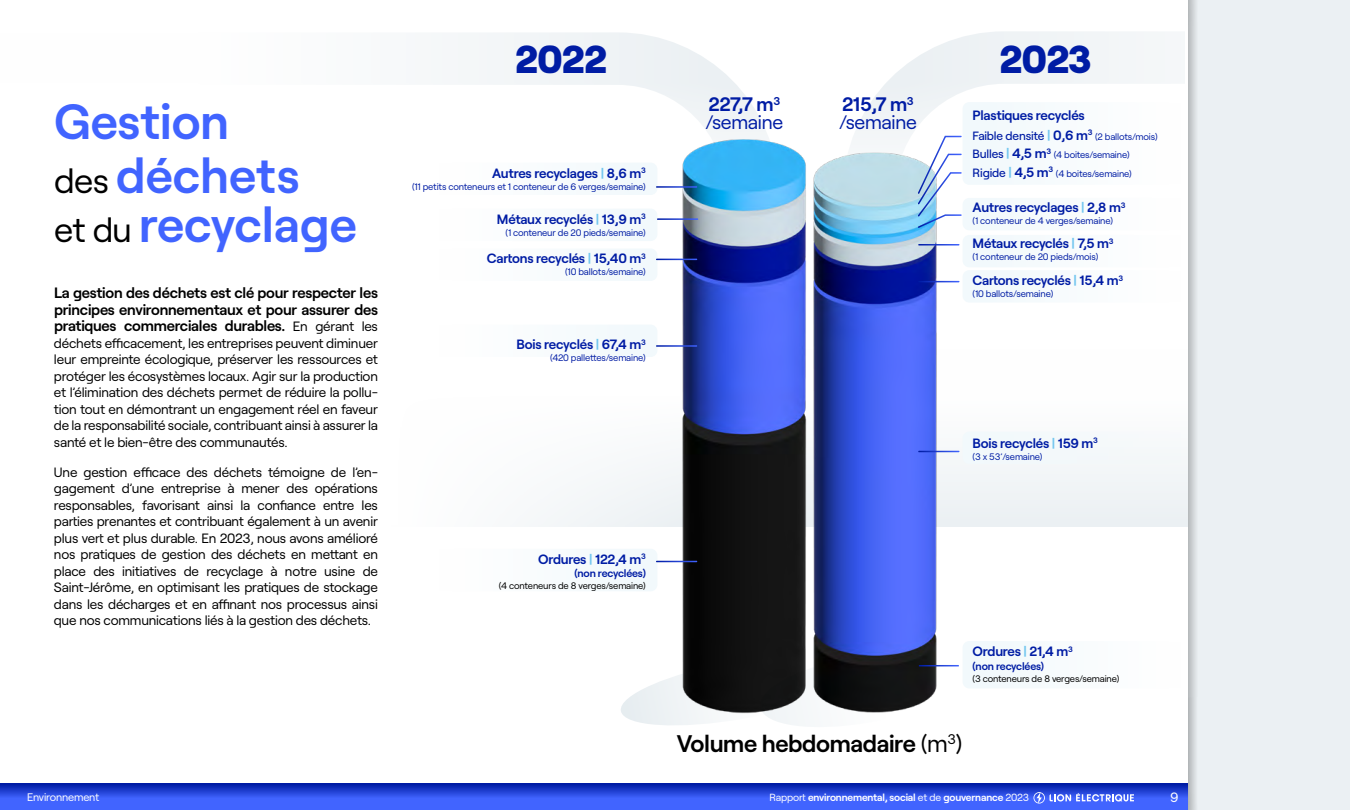
<style>
.page{position:relative;width:1350px;height:810px;background:#fff}
.page>*{position:absolute;margin:0;border:0;box-sizing:border-box;transform-origin:0 0}
.t1{font:600 49.5px/54px "Roobert LE";color:#4164ff}
.t2{font:800 39px "Roobert LE";letter-spacing:-.02em;color:#001ca4}
.t3{font:600 24px "Roobert LE";letter-spacing:-.015em;color:#000}
.t4{font:19.5px/18px "Roobert LE";letter-spacing:-.015em;color:#001ca4}
.t5{font:600 15px/16.5px "Roobert LE";letter-spacing:-.015em;color:#000;text-align:justify}
.t6{font:13.5px/16.5px "Roobert LE";letter-spacing:-.015em;color:#000;text-align:justify}
.t7{font:600 13.5px "Roobert LE";letter-spacing:-.015em;color:#001ca4}
.t8{font:13.5px "Roobert LE";color:#fff}
.t9{font:500 12px "Roobert LE";letter-spacing:-.015em;color:#001ca4}
.t10{font:10.95px "Roobert LE";letter-spacing:-.015em;color:#fff}
.t11{font:600 10.8px "Roobert LE";letter-spacing:-.015em;color:#001ca4}
.t12{font:600 10.35px "Roobert LE";letter-spacing:-.015em;color:#fff}
.t13{font:9.45px "Roobert LE";letter-spacing:-.015em;color:#001ca4}
.t14{font:9.45px "Roobert LE";letter-spacing:-.015em;color:#000}
.s1{font-weight:400;font-size:34.65px;color:#000}
.s2{font-weight:400;font-size:13.5px}
.s3{color:#72c6ef}
.s4{font-weight:600}
.s5{font-weight:600;font-size:13.5px;color:#72c6ef}
.s6{font-weight:600;font-size:13.5px}
.s7{font-weight:400}
</style>
<div class="page">
<div style="left:1174px;top:0;width:176px;height:810px;background:#ebf0f3"></div>
<div style="left:0;top:0;width:1188px;height:810px;background:#fff"></div>
<svg style="left:0;top:783px;width:1188px;height:27px;background:#2c4de2"></svg>
<svg style="left:1033px;top:792px;width:101px;height:12px"></svg>
<svg style="left:881px;top:31px;width:284px;height:71px"></svg>
<svg style="left:458px;top:33px;width:279px;height:228px"></svg>
<div style="left:392px;top:350px;width:796px;height:177px;background:linear-gradient(to bottom,#fff,#f1f5f7)"></div>
<img style="left:677px;top:86px;width:131px;height:555px">
<img style="left:808px;top:89px;width:135px;height:552px">
<svg style="left:458px;top:163px;width:199px;height:32px"></svg>
<svg style="left:458px;top:209px;width:199px;height:32px"></svg>
<svg style="left:458px;top:249px;width:199px;height:32px"></svg>
<svg style="left:438px;top:325px;width:219px;height:32px"></svg>
<div style="left:595px;top:549px;width:62px;height:42px;background:#f2f9fc"></div>
<div style="left:963px;top:432px;width:219px;height:32px;background:#f3f9fb"></div>
<svg style="left:621px;top:641px;width:405px;height:85px"></svg>
<hr style="left:919px;top:665px;width:40px;height:1px;background:#fff">
<hr style="left:919px;top:451px;width:40px;height:1px;background:#fff">
<svg style="left:917px;top:102px;width:109px;height:201px"></svg>
<hr style="left:657px;top:561px;width:40px;height:1px;background:#fff">
<hr style="left:657px;top:345px;width:40px;height:2px;background:#fff">
<hr style="left:657px;top:259px;width:40px;height:1px;background:#fff">
<hr style="left:658px;top:218px;width:40px;height:2px;background:#fff">
<hr style="left:657px;top:186px;width:40px;height:2px;background:#fff">
<h1 class="t1" style="left:54px;top:90px;width:247px">Gestion<br><span class="s1">des</span> déchets</h1>
<h1 class="t1" style="left:54px;top:193px;width:304px"><span class="s1">et du</span> recyclage</h1>
<p class="t5" style="left:54px;top:283px;width:326px">La gestion des déchets est clé pour respecter les principes environnementaux et pour assurer des pratiques commerciales durables. <span class="s2">En gérant les</span></p>
<p class="t6" style="left:54px;top:334px;width:326px">déchets efficacement, les entreprises peuvent diminuer leur empreinte écologique, préserver les ressources et protéger les écosystèmes locaux. Agir sur la production et l’élimination des déchets permet de réduire la pollu&shy;tion tout en démontrant un engagement réel en faveur de la responsabilité sociale, contribuant ainsi à assurer la santé et le bien-être des communautés.</p>
<p class="t6" style="left:54px;top:463px;width:326px">Une gestion efficace des déchets témoigne de l’en&shy;gagement d’une entreprise à mener des opérations responsables, favorisant ainsi la confiance entre les parties prenantes et contribuant également à un avenir plus vert et plus durable. En 2023, nous avons amélioré nos pratiques de gestion des déchets en mettant en place des initiatives de recyclage à notre usine de Saint-Jérôme, en optimisant les pratiques de stockage dans les décharges et en affinant nos processus ainsi que nos communications liés à la gestion des déchets.</p>
<p class="t10" style="left:27px;top:789px;width:74px">Environnement</p>
<h2 class="t2" style="left:515px;top:29px;width:93px">2022</h2>
<h2 class="t2" style="left:1000px;top:29px;width:94px">2023</h2>
<p class="t7" style="left:492px;top:163px;width:155px">Autres recyclages <span class="s3">|</span> 8,6 m<sup>3</sup></p>
<p class="t13" style="left:412px;top:179px;width:235px">(11 petits conteneurs et 1 conteneur de 6 verges/semaine)</p>
<p class="t7" style="left:497px;top:209px;width:150px">Métaux recyclés <span class="s3">|</span> 13,9 m<sup>3</sup></p>
<p class="t13" style="left:506px;top:225px;width:142px">(1 conteneur de 20 pieds/semaine)</p>
<p class="t7" style="left:487px;top:248px;width:160px">Cartons recyclés <span class="s3">|</span> 15,40 m<sup>3</sup></p>
<p class="t13" style="left:565px;top:265px;width:82px">(10 ballots/semaine)</p>
<p class="t7" style="left:517px;top:334px;width:131px">Bois recyclés <span class="s3">|</span> 67,4 m<sup>3</sup></p>
<p class="t13" style="left:550px;top:351px;width:97px">(420 pallettes/semaine)</p>
<h3 class="t4" style="left:706px;top:94px;width:79px"><span class="s4">227,7 m</span><sup>3 </sup>/semaine</h3>
<h3 class="t4" style="left:839px;top:94px;width:79px"><span class="s4">215,7 m</span><sup>3 </sup>/semaine</h3>
<p class="t7" style="left:973px;top:104px;width:114px">Plastiques recyclés</p>
<p class="t9" style="left:973px;top:127px;width:121px">Faible densité <span class="s5">|</span> <span class="s6">0,6 m</span><sup>3</sup></p>
<p class="t13" style="left:1095px;top:129px;width:64px">(2 ballots/mois)</p>
<p class="t9" style="left:973px;top:145px;width:80px">Bulles <span class="s5">|</span> <span class="s6">4,5 m</span><sup>3</sup></p>
<p class="t13" style="left:1054px;top:148px;width:77px">(4 boites/semaine)</p>
<p class="t9" style="left:973px;top:163px;width:82px">Rigide <span class="s5">|</span> <span class="s6">4,5 m</span><sup>3</sup></p>
<p class="t13" style="left:1056px;top:166px;width:77px">(4 boites/semaine)</p>
<p class="t7" style="left:973px;top:197px;width:154px">Autres recyclages <span class="s3">|</span> 2,8 m<sup>3</sup></p>
<p class="t13" style="left:973px;top:214px;width:142px">(1 conteneur de 4 verges/semaine)</p>
<p class="t7" style="left:973px;top:233px;width:143px">Métaux recyclés <span class="s3">|</span> 7,5 m<sup>3</sup></p>
<p class="t13" style="left:973px;top:250px;width:127px">(1 conteneur de 20 pieds/mois)</p>
<p class="t7" style="left:973px;top:270px;width:152px">Cartons recyclés <span class="s3">|</span> 15,4 m<sup>3</sup></p>
<p class="t13" style="left:973px;top:287px;width:82px">(10 ballots/semaine)</p>
<p class="t7" style="left:973px;top:433px;width:127px">Bois recyclés <span class="s3">|</span> 159 m<sup>3</sup></p>
<p class="t13" style="left:973px;top:449px;width:71px">(3 x 53’/semaine)</p>
<p class="t7" style="left:538px;top:548px;width:109px">Ordures <span class="s3">|</span> 122,4 m<sup>3</sup></p>
<p class="t11" style="left:574px;top:565px;width:73px">(non recyclées)</p>
<p class="t14" style="left:499px;top:579px;width:149px">(4 conteneurs de 8 verges/semaine)</p>
<p class="t7" style="left:973px;top:641px;width:102px">Ordures <span class="s3">|</span> 21,4 m<sup>3</sup></p>
<p class="t11" style="left:973px;top:658px;width:73px">(non recyclées)</p>
<p class="t14" style="left:973px;top:671px;width:148px">(3 conteneurs de 8 verges/semaine)</p>
<h3 class="t3" style="left:677px;top:725px;width:287px">Volume hebdomadaire <span class="s7">(m</span><sup>3</sup><span class="s7">)</span></h3>
<p class="t12" style="left:770px;top:790px;width:261px"><span class="s7">Rapport</span> environnemental, social <span class="s7">et de</span> gouvernance <span class="s7">2023</span></p>
<p class="t8" style="left:1170px;top:787px;width:10px">9</p>
</div>
